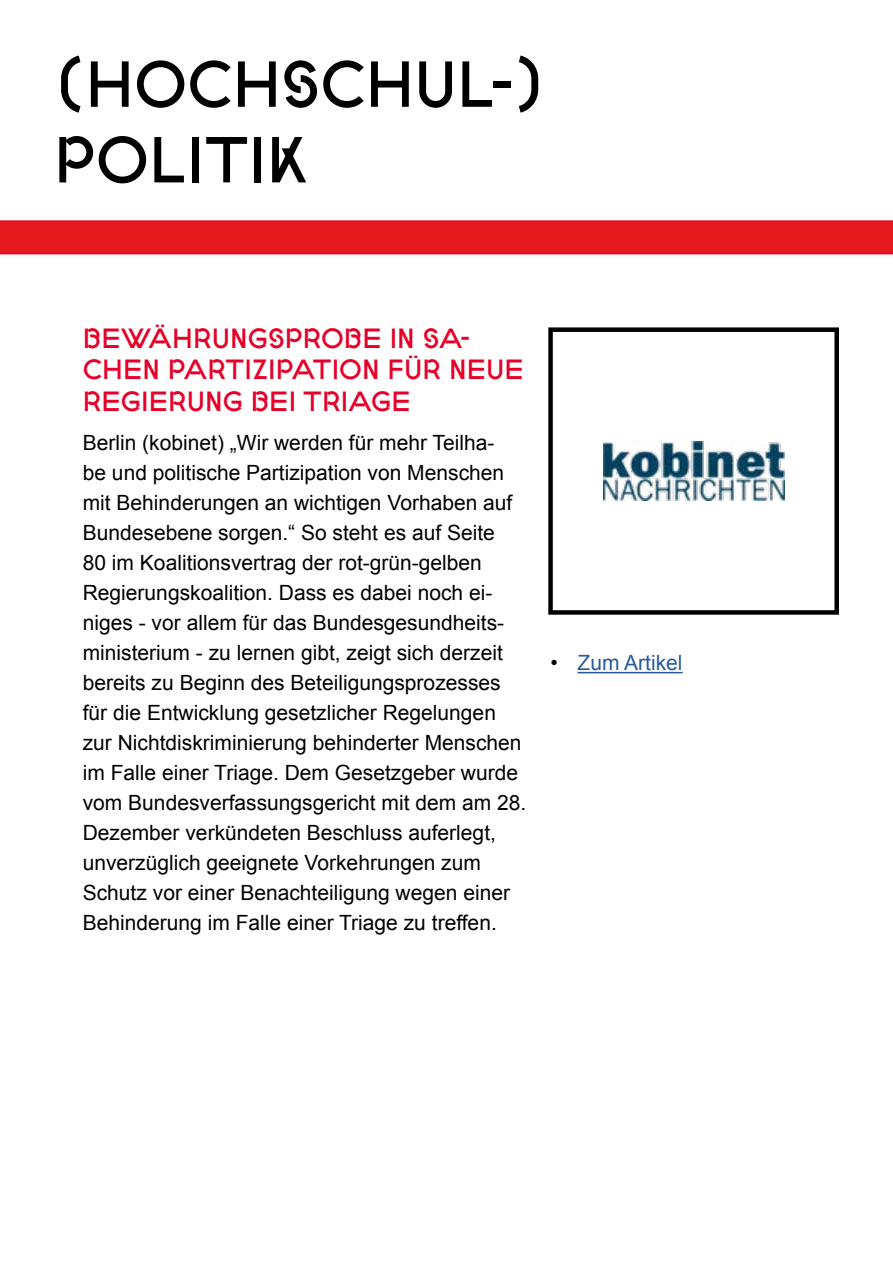
<style>
.page{position:relative;width:893px;height:1263px;background:#fff}
.page>*{position:absolute;margin:0;border:0;box-sizing:border-box;transform-origin:0 0}
.t1{font:63px/75.6px "HSD Sans";color:#000}
.t2{font:27px/31.5px "HSD Sans";color:#e60028}
.t3{font:21px/30px "Arial";color:#000}
.t4{font:21px "Arial";color:#275b9b}
.s1{color:#000}
</style>
<div class="page">
<svg style="left:0;top:220px;width:893px;height:34px;background:#e4191e"></svg>
<hr style="left:578px;top:672px;width:105px;height:1px;background:#275b9b">
<img style="left:603px;top:442px;width:181px;height:58px">
<div style="left:548px;top:327px;width:291px;height:288px;border:4px solid #000"></div>
<h1 class="t1" style="left:54px;top:49px;width:493px">(HOCHSCHUL-)<br>POLITIK</h1>
<p class="t2" style="left:83px;top:323px;width:443px">BEWÄHRUNGSPROBE IN SA-<br>CHEN PARTIZIPATION FÜR NEUE<br>REGIERUNG BEI TRIAGE</p>
<p class="t3" style="left:83px;top:428px;width:445px">Berlin (kobinet) „Wir werden für mehr Teilha-<br>be und politische Partizipation von Menschen mit Behinderungen an wichtigen Vorhaben auf Bundesebene sorgen.“ So steht es auf Seite<br>80 im Koalitionsvertrag der rot-grün-gelben Regierungskoalition. Dass es dabei noch ei&shy;niges - vor allem für das Bundesgesundheits&shy;ministerium - zu lernen gibt, zeigt sich derzeit bereits zu Beginn des Beteiligungsprozesses für die Entwicklung gesetzlicher Regelungen zur Nichtdiskriminierung behinderter Menschen im Falle einer Triage. Dem Gesetzgeber wurde vom Bundesverfassungsgericht mit dem am 28.<br>Dezember verkündeten Beschluss auferlegt, unverzüglich geeignete Vorkehrungen zum Schutz vor einer Benachteiligung wegen einer Behinderung im Falle einer Triage zu treffen.</p>
<p class="t4" style="left:551px;top:649px;width:134px"><span class="s1">•</span> Zum Artikel</p>
</div>
